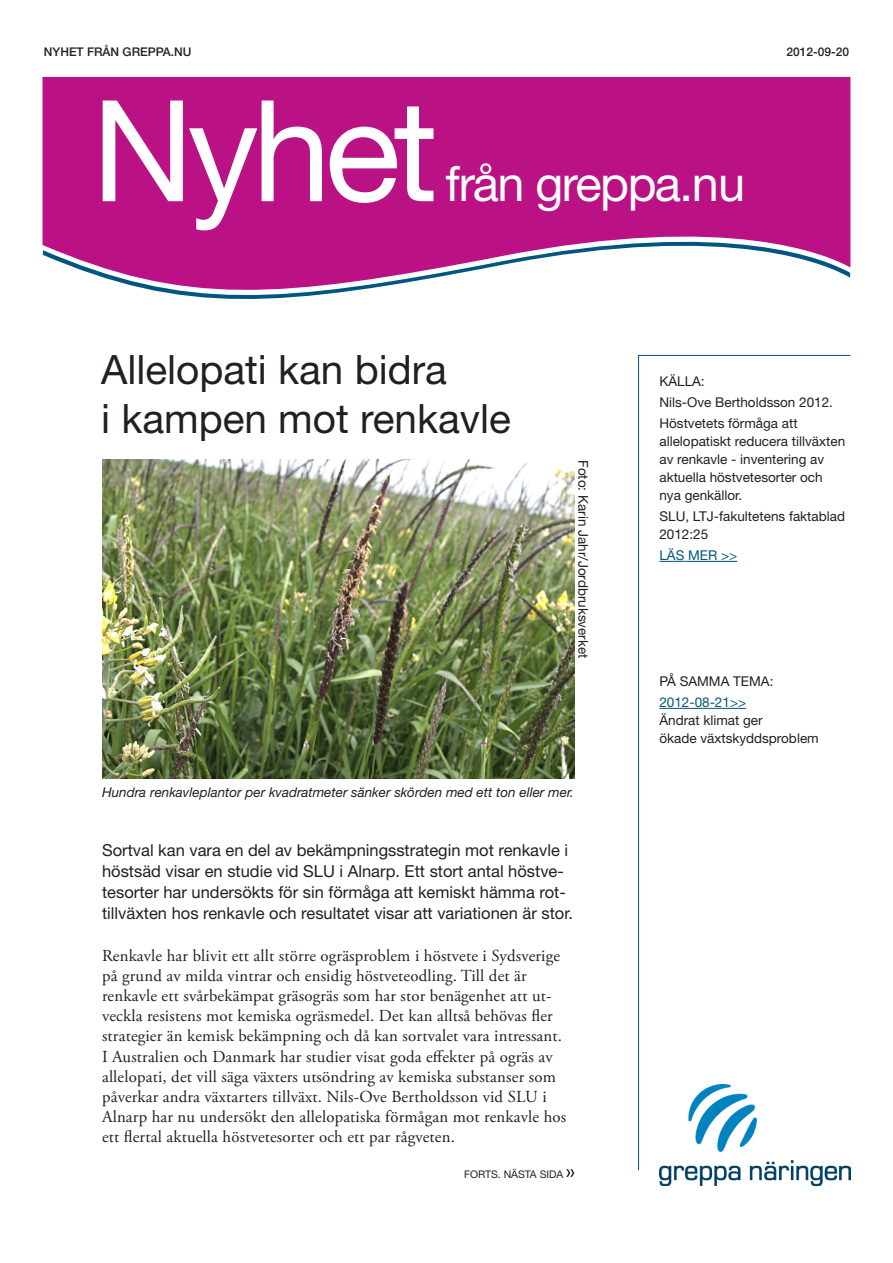
<style>
.page{position:relative;width:893px;height:1263px;background:#fff}
.page>*{position:absolute;margin:0;border:0;box-sizing:border-box;transform-origin:0 0}
.Huvud{font:141px "Helvetica Neue LT Std";letter-spacing:-.045em;color:#fff}
.Huvud-2{font:48.75px "Helvetica Neue LT Std";letter-spacing:-.03em;color:#fff}
.Rubrik{font:40.5px "Helvetica Neue LT Std";color:#231f20}
.Brödtext{font:16.8px/20.1px "Adobe Garamond Pro";letter-spacing:.01em;color:#231f20}
.Ingress{font:16.5px/21px "Helvetica Neue LT Std";color:#231f20}
.Liten_text_Bröd{font:13.5px/18px "Helvetica Neue LT Std";color:#231f20}
.Bildtext_1{font:italic 13.5px "Helvetica Neue LT Std";color:#231f20}
.Länkar{font:13.5px "Helvetica Neue LT Std";color:#00567e}
.Text_huvud{font:500 12px "Helvetica Neue LT Std";color:#231f20}
.Ingress-2{font:10.5px "Helvetica Neue LT Std";color:#231f20}
</style>
<div class="page">
<svg style="left:43px;top:77px;width:807px;height:222px;background:#c03596"></svg>
<svg style="left:638px;top:355px;width:213px;height:816px"></svg>
<hr style="left:659px;top:561px;width:78px;height:1px;background:#00567e">
<hr style="left:659px;top:708px;width:87px;height:1px;background:#00567e">
<img style="left:659px;top:1084px;width:191px;height:101px">
<svg style="left:566px;top:1169px;width:8px;height:8px"></svg>
<img style="left:102px;top:460px;width:472px;height:318px">
<p class="Text_huvud" style="left:44px;top:45px;width:149px">NYHET FRÅN GREPPA.NU</p>
<p class="Huvud" style="left:92px;top:67px;width:347px">Nyhet</p>
<p class="Huvud-2" style="left:446px;top:155px;width:301px">från greppa.nu</p>
<p class="Text_huvud" style="left:786px;top:45px;width:64px">2012-09-20</p>
<p class="Rubrik" style="left:101px;top:345px;width:347px">Allelopati kan bidra</p>
<p class="Rubrik" style="left:101px;top:394px;width:411px">i kampen mot renkavle</p>
<p class="Liten_text_Bröd" style="left:593px;top:460px;width:200px;rotate:90deg">Foto: Karin Jahr/Jordbruksverket</p>
<p class="Bildtext_1" style="left:102px;top:784px;width:473px">Hundra renkavleplantor per kvadratmeter sänker skörden med ett ton eller mer.</p>
<p class="Ingress" style="left:102px;top:839px;width:472px">Sortval kan vara en del av bekämpningsstrategin mot renkavle i höstsäd visar en studie vid SLU i Alnarp. Ett stort antal höstve&shy;tesorter har undersökts för sin förmåga att kemiskt hämma rot&shy;tillväxten hos renkavle och resultatet visar att variationen är stor.</p>
<p class="Brödtext" style="left:102px;top:946px;width:466px">Renkavle har blivit ett allt större ogräsproblem i höstvete i Sydsverige på grund av milda vintrar och ensidig höstveteodling. Till det är renkavle ett svårbekämpat gräsogräs som har stor benägenhet att ut&shy;veckla resistens mot kemiska ogräsmedel. Det kan alltså behövas fler strategier än kemisk bekämpning och då kan sortvalet vara intressant.<br>I Australien och Danmark har studier visat goda effekter på ogräs av allelopati, det vill säga växters utsöndring av kemiska substanser som påverkar andra växtarters tillväxt. Nils-Ove Bertholdsson vid SLU i Alnarp har nu undersökt den allelopatiska förmågan mot renkavle hos ett flertal aktuella höstvetesorter och ett par rågveten.</p>
<p class="Ingress-2" style="left:464px;top:1168px;width:101px">FORTS. NÄSTA SIDA</p>
<p class="Liten_text_Bröd" style="left:659px;top:372px;width:47px">KÄLLA:</p>
<p class="Liten_text_Bröd" style="left:659px;top:393px;width:175px">Nils-Ove Bertholdsson 2012.</p>
<p class="Liten_text_Bröd" style="left:659px;top:414px;width:140px">Höstvetets förmåga att</p>
<p class="Liten_text_Bröd" style="left:659px;top:432px;width:187px">allelopatiskt reducera tillväxten av renkavle - inventering av aktuella höstvetesorter och</p>
<p class="Liten_text_Bröd" style="left:659px;top:486px;width:84px">nya genkällor.</p>
<p class="Liten_text_Bröd" style="left:659px;top:507px;width:187px">SLU, LTJ-fakultetens faktablad<br>2012:25</p>
<p class="Länkar" style="left:659px;top:547px;width:79px">LÄS MER &gt;&gt;</p>
<p class="Liten_text_Bröd" style="left:659px;top:672px;width:116px">PÅ SAMMA TEMA:</p>
<p class="Länkar" style="left:659px;top:694px;width:88px">2012-08-21&gt;&gt;</p>
<p class="Liten_text_Bröd" style="left:659px;top:711px;width:105px">Ändrat klimat ger</p>
<p class="Liten_text_Bröd" style="left:659px;top:729px;width:161px">ökade växtskyddsproblem</p>
</div>
